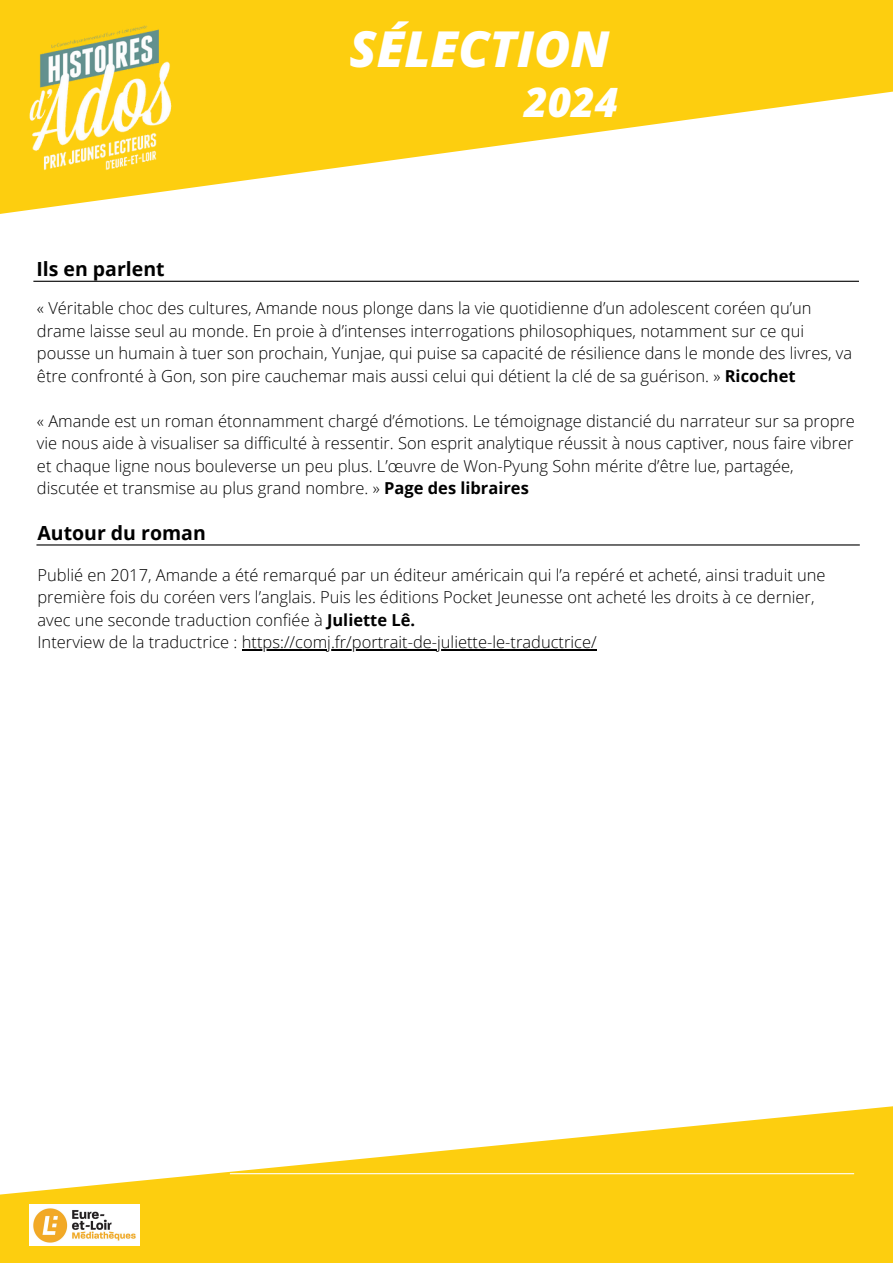
<style>
.page{position:relative;width:893px;height:1264px;background:#fff}
.page>*{position:absolute;margin:0;border:0;box-sizing:border-box;transform-origin:0 0}
.t1{font:italic 800 49.5px "Open Sans";color:#fff}
.t2{font:italic 800 40.5px "Open Sans";color:#fff}
.t3{font:700 19.5px "Open Sans";color:#000}
.t4{font:300 16.5px/22.5px "Open Sans";color:#000}
.s1{font-weight:700}
</style>
<div class="page">
<svg style="left:0;top:0;width:892px;height:214px;fill:#fdce0f"></svg>
<hr style="left:33px;top:281px;width:825px;height:1px;background:#000">
<svg style="left:0;top:1106px;width:892px;height:156px;fill:#fdce0f"></svg>
<img style="left:0;top:0;width:229px;height:211px">
<img style="left:29px;top:1203px;width:111px;height:42px">
<hr style="left:230px;top:1173px;width:624px;height:1px;background:#fff">
<hr style="left:242px;top:649px;width:354px;height:1px;background:#000">
<hr style="left:36px;top:544px;width:823px;height:1px;background:#000">
<p class="t3" style="left:36px;top:255px;width:130px">Ils en parlent</p>
<p class="t1" style="left:349px;top:14px;width:261px">SÉLECTION</p>
<p class="t2" style="left:524px;top:74px;width:95px">2024</p>
<p class="t4" style="left:37px;top:296px;width:816px">« Véritable choc des cultures, Amande nous plonge dans la vie quotidienne d’un adolescent coréen qu’un drame laisse seul au monde. En proie à d’intenses interrogations philosophiques, notamment sur ce qui pousse un humain à tuer son prochain, Yunjae, qui puise sa capacité de résilience dans le monde des livres, va être confronté à Gon, son pire cauchemar mais aussi celui qui détient la clé de sa guérison. » <span class="s1">Ricochet</span></p>
<p class="t4" style="left:37px;top:409px;width:819px">« Amande est un roman étonnamment chargé d’émotions. Le témoignage distancié du narrateur sur sa propre vie nous aide à visualiser sa difficulté à ressentir. Son esprit analytique réussit à nous captiver, nous faire vibrer et chaque ligne nous bouleverse un peu plus. L’œuvre de Won-Pyung Sohn mérite d’être lue, partagée, discutée et transmise au plus grand nombre. » <span class="s1">Page des libraires</span></p>
<p class="t3" style="left:37px;top:519px;width:170px">Autour du roman</p>
<p class="t4" style="left:37px;top:563px;width:789px">Publié en 2017, Amande a été remarqué par un éditeur américain qui l’a repéré et acheté, ainsi traduit une première fois du coréen vers l’anglais. Puis les éditions Pocket Jeunesse ont acheté les droits à ce dernier, avec une seconde traduction confiée à <span class="s1">Juliette Lê.</span></p>
<p class="t4" style="left:37px;top:630px;width:560px">Interview de la traductrice : https://comj.fr/portrait-de-juliette-le-traductrice/</p>
</div>
